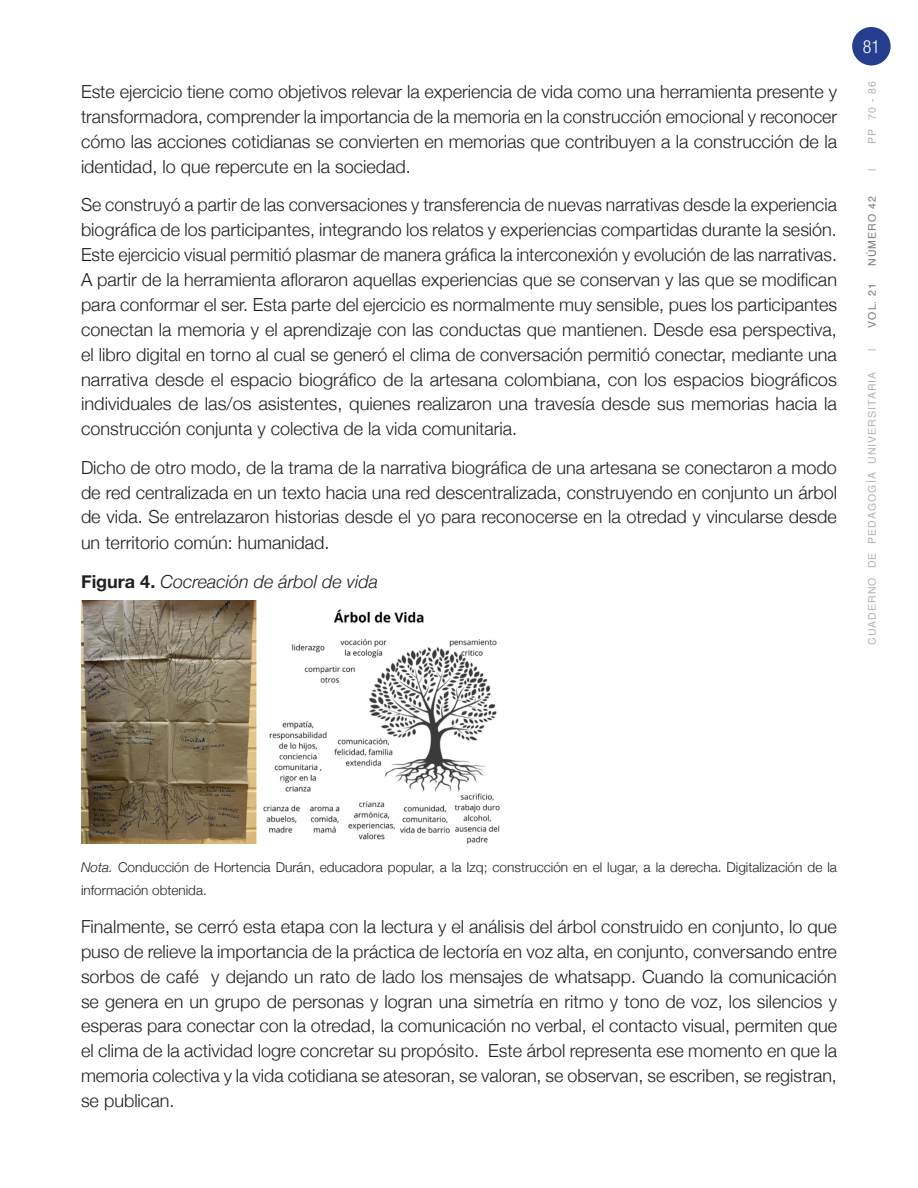
<style>
.page{position:relative;width:918px;height:1188px;background:#fff}
.page>*{position:absolute;margin:0;border:0;box-sizing:border-box;transform-origin:0 0}
.Texto_Regular_Ajustado{font:300 18px/24.9px "Helvetica Neue";color:#231f20;text-align:justify}
.Texto_Regular_Ajustado-2{font:italic 300 18px "Helvetica Neue";color:#231f20}
.t1{font:300 condensed 18px "Helvetica Neue LT Com";color:#fff}
.Texto_Regular_Ajustado-3{font:300 13.5px/22.6px "Helvetica Neue";color:#231f20}
.t2{font:10.5px "Helvetica";letter-spacing:.1em;color:#b2b3b7}
.t3{font:10.5px "Helvetica";letter-spacing:.1em;color:#76787b}
.s1{font-weight:700;font-style:normal}
.s2{font-style:italic}
</style>
<div class="page">
<div style="left:852px;top:27px;width:39px;height:38px;background:#253f8e;border-radius:50%"></div>
<img style="left:81px;top:601px;width:419px;height:243px">
<p class="Texto_Regular_Ajustado" style="left:81px;top:78px;width:758px">Este ejercicio tiene como objetivos relevar la experiencia de vida como una herramienta presente y transformadora, comprender la importancia de la memoria en la construcción emocional y reconocer cómo las acciones cotidianas se convierten en memorias que contribuyen a la construcción de la identidad, lo que repercute en la sociedad.</p>
<p class="Texto_Regular_Ajustado" style="left:81px;top:191px;width:758px">Se construyó a partir de las conversaciones y transferencia de nuevas narrativas desde la experiencia biográfica de los participantes, integrando los relatos y experiencias compartidas durante la sesión.<br>Este ejercicio visual permitió plasmar de manera gráfica la interconexión y evolución de las narrativas.<br>A partir de la herramienta afloraron aquellas experiencias que se conservan y las que se modifican para conformar el ser. Esta parte del ejercicio es normalmente muy sensible, pues los participantes conectan la memoria y el aprendizaje con las conductas que mantienen. Desde esa perspectiva, el libro digital en torno al cual se generó el clima de conversación permitió conectar, mediante una narrativa desde el espacio biográfico de la artesana colombiana, con los espacios biográficos individuales de las/os asistentes, quienes realizaron una travesía desde sus memorias hacia la construcción conjunta y colectiva de la vida comunitaria.</p>
<p class="Texto_Regular_Ajustado" style="left:81px;top:453px;width:758px">Dicho de otro modo, de la trama de la narrativa biográfica de una artesana se conectaron a modo de red centralizada en un texto hacia una red descentralizada, construyendo en conjunto un árbol de vida. Se entrelazaron historias desde el yo para reconocerse en la otredad y vincularse desde un territorio común: humanidad.</p>
<p class="Texto_Regular_Ajustado-2" style="left:81px;top:567px;width:299px"><span class="s1">Figura 4.</span> Cocreación de árbol de vida</p>
<p class="t1" style="left:863px;top:36px;width:19px">81</p>
<p class="t2" style="left:864px;top:144px;width:64px;rotate:-90deg">PP 70 - 86</p>
<p class="t2" style="left:864px;top:171px;width:4px;rotate:-90deg">|</p>
<p class="t3" style="left:864px;top:266px;width:71px;rotate:-90deg">NÚMERO 42</p>
<p class="t3" style="left:864px;top:328px;width:46px;rotate:-90deg">VOL. 21</p>
<p class="t2" style="left:864px;top:351px;width:4px;rotate:-90deg">|</p>
<p class="t2" style="left:864px;top:645px;width:275px;rotate:-90deg">CUADERNO DE PEDAGOGÍA UNIVERSITARIA</p>
<p class="Texto_Regular_Ajustado-3" style="left:81px;top:855px;width:758px"><span class="s2">Nota.</span> Conducción de Hortencia Durán, educadora popular, a la Izq; construcción en el lugar, a la derecha. Digitalización de la información obtenida.</p>
<p class="Texto_Regular_Ajustado" style="left:81px;top:913px;width:758px">Finalmente, se cerró esta etapa con la lectura y el análisis del árbol construido en conjunto, lo que puso de relieve la importancia de la práctica de lectoría en voz alta, en conjunto, conversando entre sorbos de café y dejando un rato de lado los mensajes de whatsapp. Cuando la comunicación se genera en un grupo de personas y logran una simetría en ritmo y tono de voz, los silencios y esperas para conectar con la otredad, la comunicación no verbal, el contacto visual, permiten que el clima de la actividad logre concretar su propósito. Este árbol representa ese momento en que la memoria colectiva y la vida cotidiana se atesoran, se valoran, se observan, se escriben, se registran, se publican.</p>
</div>
